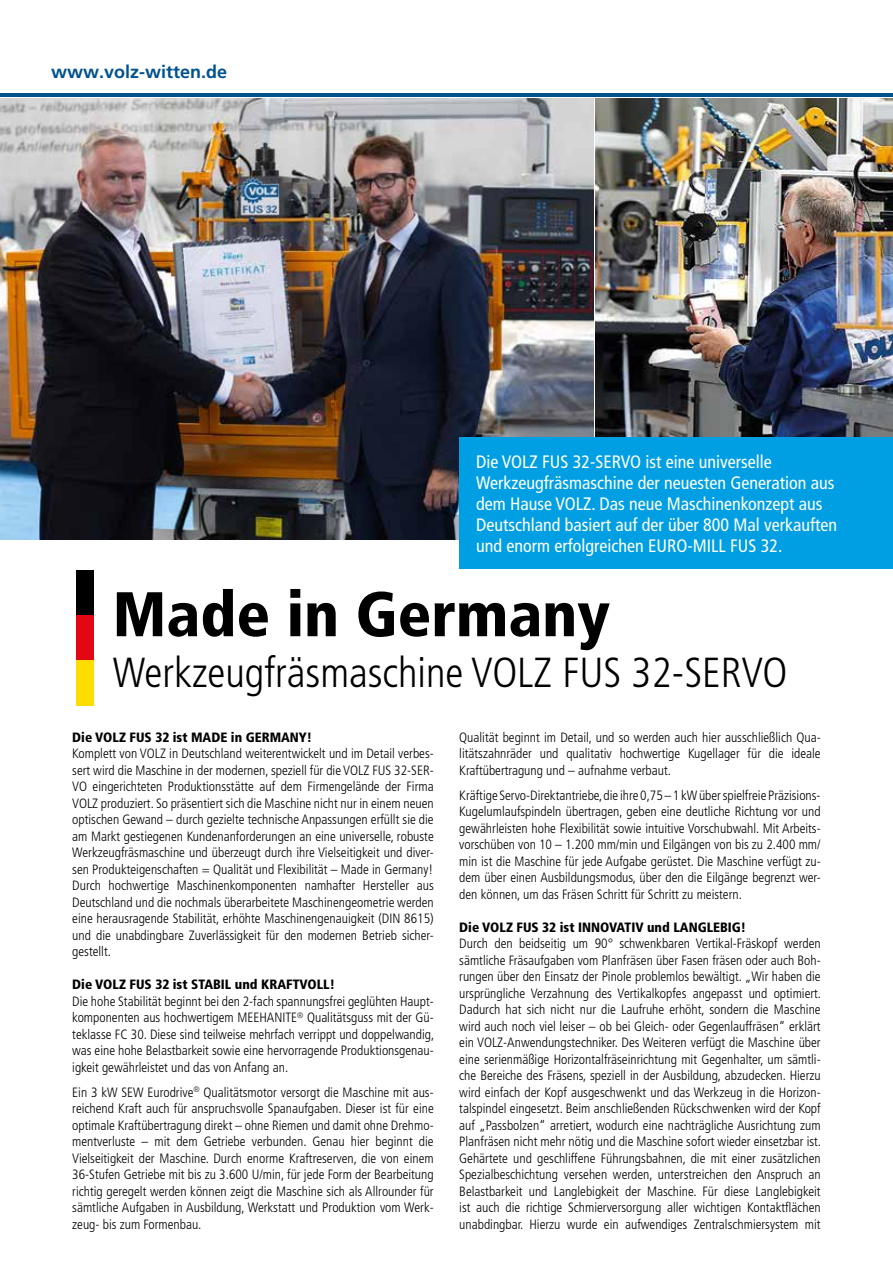
<style>
.page{position:relative;width:893px;height:1263px;background:#fff}
.page>*{position:absolute;margin:0;border:0;box-sizing:border-box;transform-origin:0 0}
.t1{font:900 condensed 63px "Frutiger";color:#000}
.t2{font:300 condensed 42px "Frutiger";color:#000}
.t3{font:condensed 18px/21px "Frutiger";color:#fff}
.t4{font:700 18px "Frutiger";color:#00528e}
.t5{font:300 condensed 13.5px/16.5px "Frutiger";color:#000;text-align:justify}
.t6{font:900 condensed 13.5px "Frutiger";color:#000}
</style>
<div class="page">
<hr style="left:0;top:94px;width:893px;height:3px;background:#00528e">
<img style="left:0;top:99px;width:593px;height:440px">
<img style="left:595px;top:99px;width:298px;height:338px">
<div style="left:77px;top:570px;width:17px;height:45px;background:#000"></div>
<div style="left:77px;top:615px;width:17px;height:45px;background:#e30613"></div>
<div style="left:77px;top:660px;width:17px;height:46px;background:#fd0"></div>
<div style="left:459px;top:437px;width:434px;height:132px;background:#009fe3"></div>
<h3 class="t4" style="left:51px;top:61px;width:178px">www.volz-witten.de</h3>
<h3 class="t3" style="left:476px;top:451px;width:362px">Die VOLZ FUS 32-SERVO ist eine universelle Werkzeugfräsmaschine der neuesten Generation aus dem Hause VOLZ. Das neue Maschinenkonzept aus Deutschland basiert auf der über 800 Mal verkauften und enorm erfolgreichen EURO-MILL FUS 32.</h3>
<h1 class="t1" style="left:113px;top:576px;width:499px">Made in Germany</h1>
<h2 class="t2" style="left:113px;top:649px;width:676px">Werkzeugfräsmaschine VOLZ FUS 32-SERVO</h2>
<p class="t6" style="left:72px;top:729px;width:241px">Die VOLZ FUS 32 ist MADE in GERMANY!</p>
<p class="t5" style="left:72px;top:746px;width:363px">Komplett von VOLZ in Deutschland weiterentwickelt und im Detail verbes&shy;sert wird die Maschine in der modernen, speziell für die VOLZ FUS 32-SER-VO eingerichteten Produktionsstätte auf dem Firmengelände der Firma VOLZ produziert. So präsentiert sich die Maschine nicht nur in einem neuen optischen Gewand – durch gezielte technische Anpassungen erfüllt sie die am Markt gestiegenen Kundenanforderungen an eine universelle, robuste Werkzeugfräsmaschine und überzeugt durch ihre Vielseitigkeit und diver&shy;sen Produkteigenschaften = Qualität und Flexibilität – Made in Germany!<br>Durch hochwertige Maschinenkomponenten namhafter Hersteller aus Deutschland und die nochmals überarbeitete Maschinengeometrie werden eine herausragende Stabilität, erhöhte Maschinengenauigkeit (DIN 8615) und die unabdingbare Zuverlässigkeit für den modernen Betrieb sicher&shy;gestellt.</p>
<p class="t6" style="left:72px;top:976px;width:264px">Die VOLZ FUS 32 ist STABIL und KRAFTVOLL!</p>
<p class="t5" style="left:72px;top:993px;width:363px">Die hohe Stabilität beginnt bei den 2-fach spannungsfrei geglühten Haupt&shy;komponenten aus hochwertigem MEEHANITE<sup>®</sup> Qualitätsguss mit der Gü&shy;teklasse FC 30. Diese sind teilweise mehrfach verrippt und doppelwandig, was eine hohe Belastbarkeit sowie eine hervorragende Produktionsgenau&shy;igkeit gewährleistet und das von Anfang an.</p>
<p class="t5" style="left:72px;top:1084px;width:363px">Ein 3 kW SEW Eurodrive<sup>®</sup> Qualitätsmotor versorgt die Maschine mit aus&shy;reichend Kraft auch für anspruchsvolle Spanaufgaben. Dieser ist für eine optimale Kraftübertragung direkt – ohne Riemen und damit ohne Drehmo&shy;mentverluste – mit dem Getriebe verbunden. Genau hier beginnt die Vielseitigkeit der Maschine. Durch enorme Kraftreserven, die von einem 36-Stufen Getriebe mit bis zu 3.600 U/min, für jede Form der Bearbeitung richtig geregelt werden können zeigt die Maschine sich als Allrounder für sämtliche Aufgaben in Ausbildung, Werkstatt und Produktion vom Werk&shy;zeug- bis zum Formenbau.</p>
<p class="t5" style="left:459px;top:729px;width:363px">Qualität beginnt im Detail, und so werden auch hier ausschließlich Qua&shy;litätszahnräder und qualitativ hochwertige Kugellager für die ideale Kraftübertragung und – aufnahme verbaut.</p>
<p class="t5" style="left:459px;top:787px;width:363px">Kräftige Servo-Direktantriebe, die ihre 0,75 – 1 kW über spielfreie Präzisions-Kugelumlaufspindeln übertragen, geben eine deutliche Richtung vor und gewährleisten hohe Flexibilität sowie intuitive Vorschubwahl. Mit Arbeits&shy;vorschüben von 10 – 1.200 mm/min und Eilgängen von bis zu 2.400 mm/ min ist die Maschine für jede Aufgabe gerüstet. Die Maschine verfügt zu&shy;dem über einen Ausbildungsmodus, über den die Eilgänge begrenzt wer&shy;den können, um das Fräsen Schritt für Schritt zu meistern.</p>
<p class="t6" style="left:459px;top:919px;width:288px">Die VOLZ FUS 32 ist INNOVATIV und LANGLEBIG!</p>
<p class="t5" style="left:459px;top:936px;width:363px">Durch den beidseitig um 90° schwenkbaren Vertikal-Fräskopf werden sämtliche Fräsaufgaben vom Planfräsen über Fasen fräsen oder auch Boh&shy;rungen über den Einsatz der Pinole problemlos bewältigt. „Wir haben die ursprüngliche Verzahnung des Vertikalkopfes angepasst und optimiert.<br>Dadurch hat sich nicht nur die Laufruhe erhöht, sondern die Maschine wird auch noch viel leiser – ob bei Gleich- oder Gegenlauffräsen“ erklärt ein VOLZ-Anwendungstechniker. Des Weiteren verfügt die Maschine über eine serienmäßige Horizontalfräseinrichtung mit Gegenhalter, um sämtli&shy;che Bereiche des Fräsens, speziell in der Ausbildung, abzudecken. Hierzu wird einfach der Kopf ausgeschwenkt und das Werkzeug in die Horizon&shy;talspindel eingesetzt. Beim anschließenden Rückschwenken wird der Kopf auf „Passbolzen“ arretiert, wodurch eine nachträgliche Ausrichtung zum Planfräsen nicht mehr nötig und die Maschine sofort wieder einsetzbar ist.<br>Gehärtete und geschliffene Führungsbahnen, die mit einer zusätzlichen Spezialbeschichtung versehen werden, unterstreichen den Anspruch an Belastbarkeit und Langlebigkeit der Maschine. Für diese Langlebigkeit ist auch die richtige Schmierversorgung aller wichtigen Kontaktflächen unabdingbar. Hierzu wurde ein aufwendiges Zentralschmiersystem mit</p>
</div>
